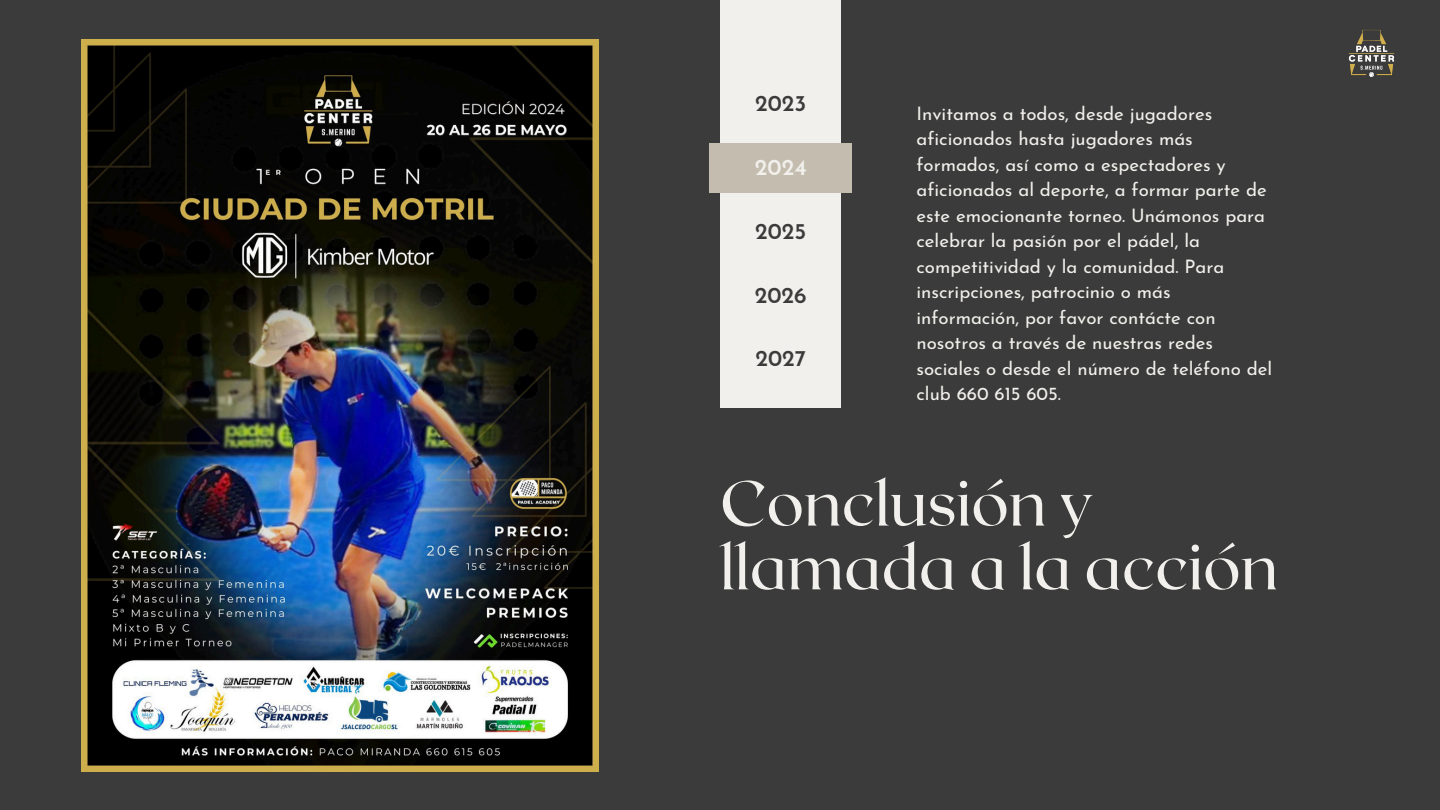
<style>
.page{position:relative;width:1440px;height:810px;background:#3b3b3b}
.page>*{position:absolute;margin:0;border:0;box-sizing:border-box;transform-origin:0 0}
.t1{font:63.2px/63.8px "Roxborough CF";color:#f2f0ec}
.t2{font:600 22.6px "Josefin Sans";color:#3b3b3b}
.t3{font:600 22.6px "Josefin Sans";color:#f2f0ec}
.t4{font:18.6px/25.5px "Josefin Sans";color:#f2f0ec}
</style>
<div class="page">
<img style="left:81px;top:39px;width:517px;height:732px">
<div style="left:721px;top:0;width:120px;height:407px;background:#f2f0ec"></div>
<div style="left:709px;top:143px;width:143px;height:50px;background:#c4bdaf"></div>
<img style="left:1348px;top:29px;width:47px;height:48px">
<h2 class="t2" style="left:755px;top:94px;width:53px">2023</h2>
<h2 class="t3" style="left:755px;top:158px;width:53px">2024</h2>
<p class="t2" style="left:755px;top:222px;width:53px">2025</p>
<h1 class="t2" style="left:755px;top:286px;width:53px">2026</h1>
<p class="t2" style="left:755px;top:349px;width:52px">2027</p>
<h2 class="t4" style="left:917px;top:102px;width:357px">Invitamos a todos, desde jugadores aficionados hasta jugadores más formados, así como a espectadores y aficionados al deporte, a formar parte de este emocionante torneo. Unámonos para celebrar la pasión por el pádel, la competitividad y la comunidad. Para inscripciones, patrocinio o más información, por favor contácte con nosotros a través de nuestras redes sociales o desde el número de teléfono del club 660 615 605.</h2>
<h2 class="t1" style="left:720px;top:468px;width:560px">Conclusión y llamada a la acción</h2>
</div>
